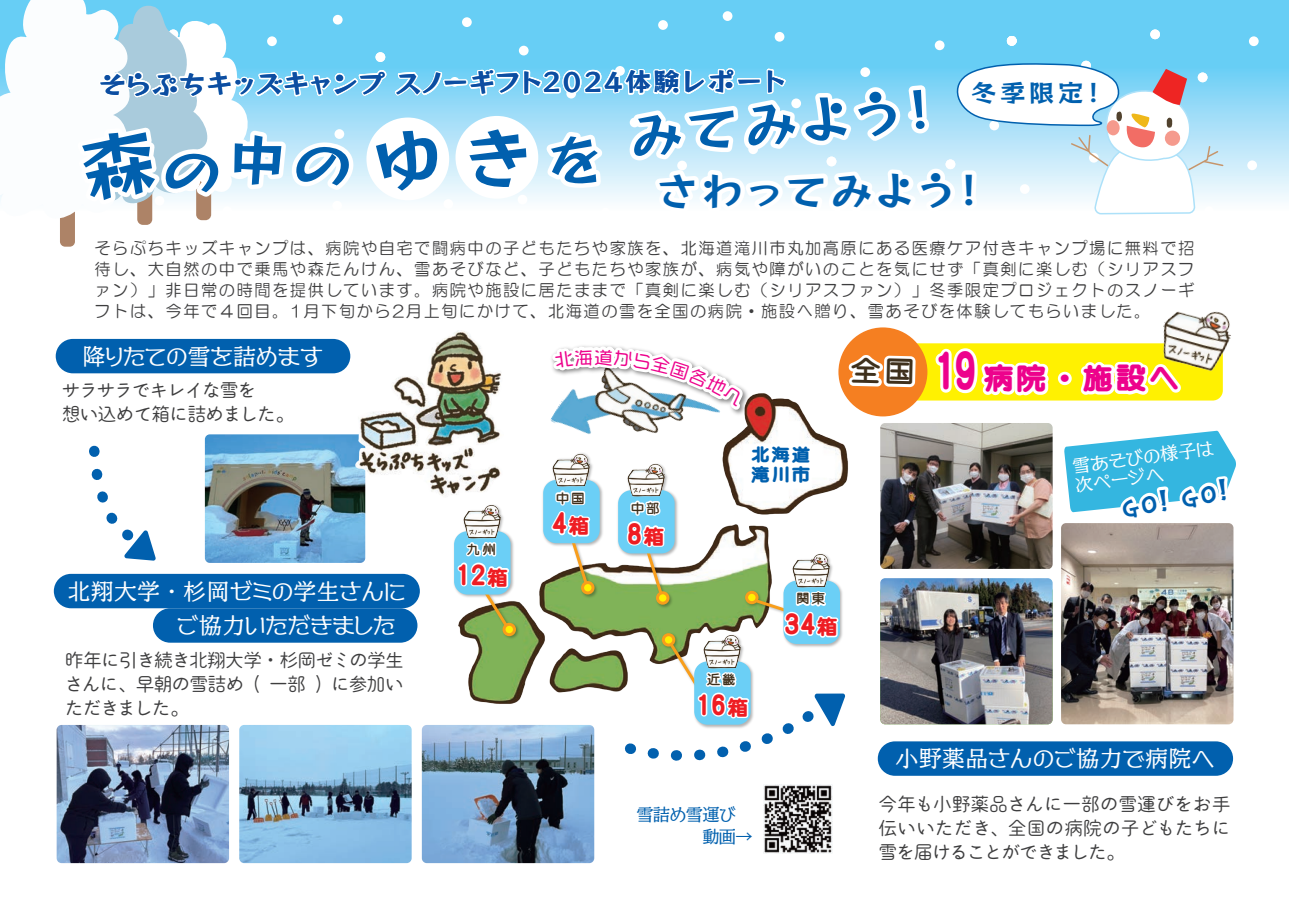
<style>
.page{position:relative;width:1289px;height:919px;background:#fff}
.page>*{position:absolute;margin:0;border:0;box-sizing:border-box;transform-origin:0 0}
.t1{font:49.05px "Rockn Roll One";color:#0160ae;scale:1.06 1}
.t2{font:38.7px "Rockn Roll One";letter-spacing:.035em;color:#0160ae;scale:1.06 1}
.t3{font:28.5px "TA marugo gf 01";color:#ed028c;scale:1.06 1}
.t4{font:26.85px "TA marugo gf 01";color:#ee1d23;scale:1.07 1}
.t5{font:25.8px "AB tsubaki";color:#0160ae}
.t6{font:25.35px "Rockn Roll One";letter-spacing:-.03em;color:#0160ae;scale:1.06 1}
.t7{font:24.45px "Rockn Roll One";color:#0160ae;scale:1.06 1}
.t8{font:22.65px/33.8px "VDL AD Min Regular";letter-spacing:-.01em;color:#fff}
.t9{font:22.65px "VDL AD Min Regular";letter-spacing:.02em;color:#fff}
.t10{font:22.65px "VDL AD Min Regular";letter-spacing:-.035em;color:#fff}
.t11{font:18.75px/24.2px "Kinuta Maru Maru GC Lr Std N R";letter-spacing:-.04em;color:#3e3e3f;text-align:justify}
.t12{font:18.75px/24.2px "Kinuta Maru Maru GC Lr Std N R";letter-spacing:-.06em;color:#3e3e3f}
.t13{font:17.85px/18.9px "VDL AD Min Regular";color:#fff}
.t14{font:17.25px/22.5px "VDL AD Min Regular";letter-spacing:-.04em;color:#0160ae;text-align:right}
.t15{font:17.25px/20px "TA marugo gf 01";letter-spacing:.1em;color:#0160ae;scale:1.07 1}
.t16{font:16.5px/21px "HG Maru Gothic MPRO";letter-spacing:.1em;color:#3e3e3f;text-align:justify}
.t17{font:12.15px "TA marugo gf 03";letter-spacing:.18em;color:#3f301c;scale:1.07 1}
.s1{font-size:19.5px}
.s2{font-family:"Koz Go Pr 6 N"}
.s3{font-size:48.6px}
</style>
<div class="page">
<svg style="left:1236px;top:0;width:52px;height:202px;background:#99dcf7"></svg>
<img style="left:0;top:0;width:1236px;height:864px">
<h3 class="t6" style="left:99px;top:66px;width:651px">そらぷちキッズキャンプ スノーギフト2024体験レポート</h3>
<h3 class="t7" style="left:970px;top:76px;width:129px">冬季限定！</h3>
<h1 class="t1" style="left:627px;top:104px;width:299px;rotate:-5deg">みてみよう！</h1>
<h2 class="t2" style="left:656px;top:165px;width:316px">さわってみよう！</h2>
<p class="t16" style="left:95px;top:237px;width:1101px">そらぷちキッズキャンプは、病院や自宅で闘病中の子どもたちや家族を、北海道滝川市丸加高原にある医療ケア付きキャンプ場に無料で招待し、大自然の中で乗馬や森たんけん、雪あそびなど、子どもたちや家族が、病気や障がいのことを気にせず「真剣に楽しむ（シリアスファン）」非日常の時間を提供しています。病院や施設に居たままで「真剣に楽しむ（シリアスファン）」冬季限定プロジェクトのスノーギフトは、今年で４回目。1月下旬から2月上旬にかけて、北海道の雪を全国の病院・施設へ贈り、雪あそびを体験してもらいました。</p>
<h3 class="t10" style="left:83px;top:340px;width:242px">降りたての雪を詰めます</h3>
<p class="t12" style="left:62px;top:378px;width:234px">サラサラでキレイな雪を<br>想い込めて箱に詰めました。</p>
<h3 class="t8" style="left:176px;top:573px;width:232px;text-indent:-108px">北翔大学・杉岡ゼミの学生さんにご協力いただきました</h3>
<p class="t11" style="left:64px;top:647px;width:341px">昨年に引き続き北翔大学・杉岡ゼミの学生さんに、早朝の雪詰め ( 一部 ) に参加いただきました。</p>
<p class="t17" style="left:467px;top:542px;width:28px">九州</p>
<h3 class="t4" style="left:455px;top:560px;width:51px">12<span class="s1">箱</span></h3>
<p class="t17" style="left:556px;top:491px;width:28px">中国</p>
<h3 class="t4" style="left:552px;top:508px;width:36px">4<span class="s1">箱</span></h3>
<p class="t17" style="left:631px;top:501px;width:28px">中部</p>
<h3 class="t4" style="left:627px;top:519px;width:36px">8<span class="s1">箱</span></h3>
<p class="t15" style="left:751px;top:445px;width:57px">北海道滝川市</p>
<p class="t17" style="left:707px;top:672px;width:28px">近畿</p>
<h3 class="t4" style="left:695px;top:690px;width:51px">16<span class="s1">箱</span></h3>
<p class="t17" style="left:796px;top:592px;width:28px">関東</p>
<h3 class="t4" style="left:784px;top:609px;width:51px">34<span class="s1">箱</span></h3>
<p class="t14" style="left:636px;top:801px;width:118px">雪詰め雪運び　　　動画<span class="s2">→</span></p>
<h3 class="t3" style="left:932px;top:363px;width:234px"><span class="s3">19</span> 病院・施設へ</h3>
<p class="t13" style="left:1071px;top:456px;width:143px;rotate:-8deg">雪あそびの様子は次ページへ</p>
<h3 class="t5" style="left:1119px;top:498px;width:117px;rotate:-12deg">GO！ GO！</h3>
<h3 class="t9" style="left:895px;top:742px;width:320px">小野薬品さんのご協力で病院へ</h3>
<p class="t11" style="left:878px;top:792px;width:353px">今年も小野薬品さんに一部の雪運びをお手伝いいただき、全国の病院の子どもたちに雪を届けることができました。</p>
</div>
